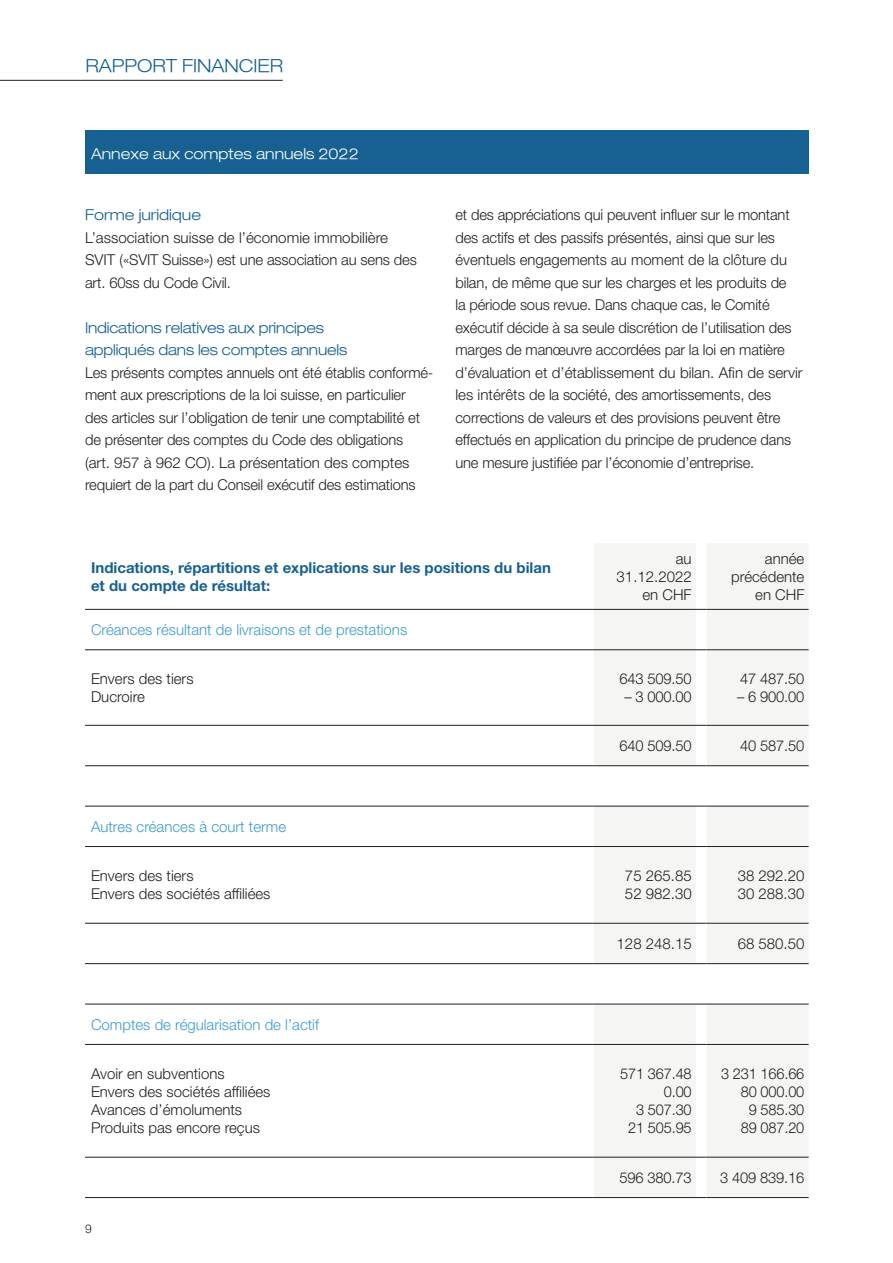
<style>
.page{position:relative;width:893px;height:1263px;background:#fff}
.page>*{position:absolute;margin:0;border:0;box-sizing:border-box;transform-origin:0 0}
.t1{font:300 expanded 18px "Helvetica Neue LT";color:#166192}
.t2{font:300 15px/22.5px "Helvetica Neue LT Std";letter-spacing:-.01em;color:#231f20}
.t3{font:300 15px "Helvetica Neue LT Std";color:#3d9bce}
.t4{font:700 15px/18px "Helvetica Neue LT Std";color:#166192}
.t5{font:300 expanded 15px/22.5px "Helvetica Neue LT";letter-spacing:-.01em;color:#166192}
.t6{font:300 expanded 15px "Helvetica Neue LT";color:#fff}
.t7{font:300 12px "Helvetica Neue LT Std";color:#231f20}
</style>
<div class="page">
<div style="left:85px;top:130px;width:724px;height:44px;background:#166192"></div>
<svg style="left:594px;top:543px;width:215px;height:654px;fill:#f5f6f3"></svg>
<hr style="left:85px;top:609px;width:509px;height:1px;background:#231f20">
<hr style="left:594px;top:609px;width:102px;height:1px;background:#231f20">
<hr style="left:707px;top:609px;width:102px;height:1px;background:#231f20">
<hr style="left:85px;top:649px;width:509px;height:1px;background:#231f20">
<hr style="left:594px;top:649px;width:102px;height:1px;background:#231f20">
<hr style="left:707px;top:649px;width:102px;height:1px;background:#231f20">
<hr style="left:85px;top:725px;width:509px;height:1px;background:#231f20">
<hr style="left:594px;top:725px;width:102px;height:1px;background:#231f20">
<hr style="left:707px;top:725px;width:102px;height:1px;background:#231f20">
<hr style="left:85px;top:765px;width:509px;height:1px;background:#231f20">
<hr style="left:594px;top:765px;width:102px;height:1px;background:#231f20">
<hr style="left:707px;top:765px;width:102px;height:1px;background:#231f20">
<hr style="left:85px;top:806px;width:509px;height:1px;background:#231f20">
<hr style="left:594px;top:806px;width:102px;height:1px;background:#231f20">
<hr style="left:707px;top:806px;width:102px;height:1px;background:#231f20">
<hr style="left:85px;top:846px;width:509px;height:1px;background:#231f20">
<hr style="left:594px;top:846px;width:102px;height:1px;background:#231f20">
<hr style="left:707px;top:846px;width:102px;height:1px;background:#231f20">
<hr style="left:85px;top:923px;width:509px;height:1px;background:#231f20">
<hr style="left:594px;top:923px;width:102px;height:1px;background:#231f20">
<hr style="left:707px;top:923px;width:102px;height:1px;background:#231f20">
<hr style="left:85px;top:963px;width:509px;height:1px;background:#231f20">
<hr style="left:594px;top:963px;width:102px;height:1px;background:#231f20">
<hr style="left:707px;top:963px;width:102px;height:1px;background:#231f20">
<hr style="left:85px;top:1004px;width:509px;height:1px;background:#231f20">
<hr style="left:594px;top:1004px;width:102px;height:1px;background:#231f20">
<hr style="left:707px;top:1004px;width:102px;height:1px;background:#231f20">
<hr style="left:85px;top:1044px;width:509px;height:1px;background:#231f20">
<hr style="left:594px;top:1044px;width:102px;height:1px;background:#231f20">
<hr style="left:707px;top:1044px;width:102px;height:1px;background:#231f20">
<hr style="left:85px;top:1157px;width:509px;height:1px;background:#231f20">
<hr style="left:594px;top:1157px;width:102px;height:1px;background:#231f20">
<hr style="left:707px;top:1157px;width:102px;height:1px;background:#231f20">
<hr style="left:85px;top:1197px;width:509px;height:1px;background:#231f20">
<hr style="left:594px;top:1197px;width:102px;height:1px;background:#231f20">
<hr style="left:707px;top:1197px;width:102px;height:1px;background:#231f20">
<hr style="left:0;top:80px;width:283px;height:1px;background:#231f20">
<p class="t1" style="left:85px;top:55px;width:199px">RAPPORT FINANCIER</p>
<p class="t6" style="left:91px;top:145px;width:269px">Annexe aux comptes annuels 2022</p>
<p class="t5" style="left:85px;top:203px;width:118px">Forme juridique</p>
<p class="t2" style="left:85px;top:226px;width:333px">L’association suisse de l’économie immobilière<br>SVIT («SVIT Suisse») est une association au sens des art. 60ss du Code Civil.</p>
<p class="t5" style="left:85px;top:316px;width:264px">Indications relatives aux principes appliqués dans les comptes annuels</p>
<p class="t2" style="left:85px;top:361px;width:350px">Les présents comptes annuels ont été établis conformé&shy;ment aux prescriptions de la loi suisse, en particulier<br>des articles sur l’obligation de tenir une comptabilité et de présenter des comptes du Code des obligations<br>(art. 957 à 962 CO). La présentation des comptes requiert de la part du Conseil exécutif des estimations</p>
<p class="t2" style="left:455px;top:203px;width:349px">et des appréciations qui peuvent influer sur le montant des actifs et des passifs présentés, ainsi que sur les éventuels engagements au moment de la clôture du bilan, de même que sur les charges et les produits de<br>la période sous revue. Dans chaque cas, le Comité exécutif décide à sa seule discrétion de l’utilisation des marges de manœuvre accordées par la loi en matière d’évaluation et d’établissement du bilan. Afin de servir les intérêts de la société, des amortissements, des corrections de valeurs et des provisions peuvent être effectués en application du principe de prudence dans une mesure justifiée par l’économie d’entreprise.</p>
<p class="t4" style="left:91px;top:558px;width:461px">Indications, répartitions et explications sur les positions du bilan et du compte de résultat:</p>
<p class="t2" style="left:617px;top:549px;width:77px;line-height:18px;text-align:right">au<br>31.12.2022 en CHF</p>
<p class="t2" style="left:731px;top:549px;width:75px;line-height:18px;text-align:right">année précédente en CHF</p>
<p class="t3" style="left:91px;top:620px;width:318px">Créances résultant de livraisons et de prestations</p>
<p class="t2" style="left:91px;top:669px;width:104px;line-height:18px">Envers des tiers<br>Ducroire</p>
<p class="t2" style="left:619px;top:667px;width:74px">643 509.50</p>
<p class="t2" style="left:740px;top:667px;width:66px">47 487.50</p>
<p class="t2" style="left:737px;top:685px;width:69px">– 6 900.00</p>
<p class="t2" style="left:624px;top:685px;width:69px">– 3 000.00</p>
<p class="t2" style="left:619px;top:734px;width:74px">640 509.50</p>
<p class="t2" style="left:740px;top:734px;width:66px">40 587.50</p>
<p class="t3" style="left:91px;top:817px;width:197px">Autres créances à court terme</p>
<p class="t2" style="left:91px;top:866px;width:181px;line-height:18px">Envers des tiers<br>Envers des sociétés affiliées</p>
<p class="t2" style="left:625px;top:866px;width:68px;line-height:18px">75 265.85<br>52 982.30</p>
<p class="t2" style="left:738px;top:866px;width:68px;line-height:18px">38 292.20<br>30 288.30</p>
<p class="t2" style="left:617px;top:932px;width:77px">128 248.15</p>
<p class="t2" style="left:738px;top:932px;width:68px">68 580.50</p>
<p class="t3" style="left:91px;top:1015px;width:229px">Comptes de régularisation de l’actif</p>
<p class="t2" style="left:91px;top:1064px;width:181px;line-height:18px">Avoir en subventions<br>Envers des sociétés affiliées<br>Avances d’émoluments<br>Produits pas encore reçus</p>
<p class="t2" style="left:620px;top:1064px;width:73px;line-height:18px;text-align:right">571 367.48<br>0.00<br>3 507.30<br>21 505.95</p>
<p class="t2" style="left:721px;top:1064px;width:85px;line-height:18px;text-align:right">3 231 166.66<br>80 000.00<br>9 585.30<br>89 087.20</p>
<p class="t2" style="left:619px;top:1166px;width:74px">596 380.73</p>
<p class="t2" style="left:720px;top:1166px;width:86px">3 409 839.16</p>
<p class="t7" style="left:85px;top:1221px;width:8px">9</p>
</div>
